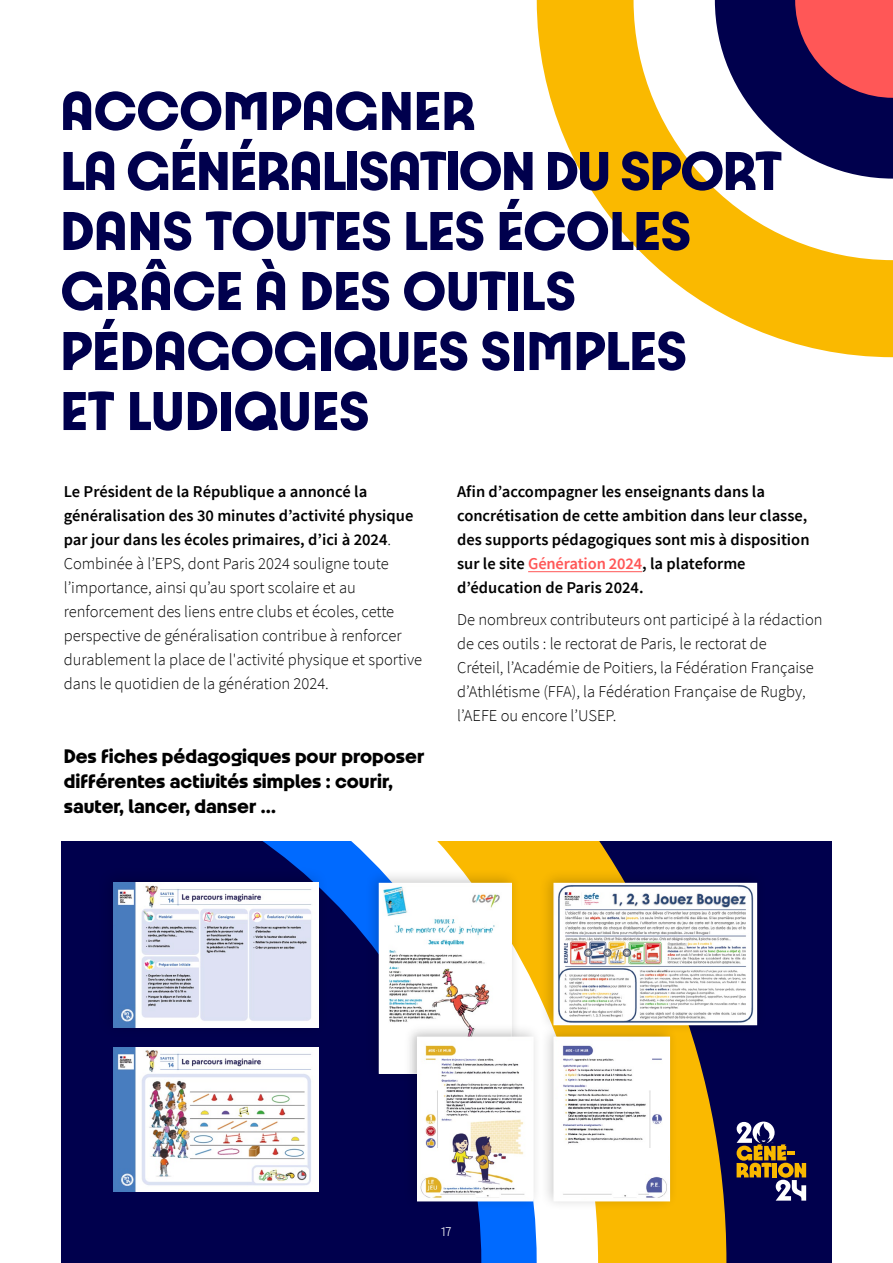
<style>
.page{position:relative;width:893px;height:1263px;background:#fff}
.page>*{position:absolute;margin:0;border:0;box-sizing:border-box;transform-origin:0 0}
.Titre{font:700 58.5px/60px "Paris 2024";color:#00004d}
.Texte_courant{font:700 21px/25.2px "Paris 2024";color:#000}
.Texte_courant-2{font:300 16.5px/24px "Source Sans Pro";color:#000}
.Texte_courant-3{font:600 16.5px/24px "Source Sans Pro";color:#000}
.t1{font:300 13.5px "Paris 2024";color:#fff}
.s1{font-weight:600}
.s2{color:#ff5757}
</style>
<div class="page">
<svg style="left:537px;top:0;width:356px;height:357px;fill:#fab900"></svg>
<svg style="left:633px;top:0;width:260px;height:260px"></svg>
<svg style="left:715px;top:0;width:178px;height:179px"></svg>
<div style="left:62px;top:842px;width:769px;height:421px;background:#00004d"></div>
<svg style="left:598px;top:842px;width:128px;height:421px;fill:#fab900"></svg>
<svg style="left:537px;top:842px;width:61px;height:421px;background:#fde5a1"></svg>
<svg style="left:481px;top:842px;width:56px;height:421px;background:#91a089"></svg>
<svg style="left:113px;top:842px;width:368px;height:402px"></svg>
<hr style="left:528px;top:571px;width:114px;height:1px;background:#ff5757">
<div style="left:539px;top:868px;width:228px;height:167px;background:#000;opacity:.2"></div>
<img style="left:555px;top:885px;width:200px;height:138px">
<div style="left:553px;top:883px;width:204px;height:142px;border:1px solid #fff"></div>
<div style="left:539px;top:1023px;width:140px;height:187px;background:#000;opacity:.2"></div>
<img style="left:555px;top:1038px;width:113px;height:161px">
<div style="left:553px;top:1036px;width:117px;height:165px;border:1px solid #fff"></div>
<div style="left:96px;top:866px;width:234px;height:172px;background:#000;opacity:.2"></div>
<img style="left:114px;top:883px;width:204px;height:144px">
<img style="left:114px;top:1047px;width:204px;height:145px">
<div style="left:365px;top:869px;width:156px;height:214px;background:#000;opacity:.2"></div>
<img style="left:381px;top:885px;width:129px;height:187px">
<div style="left:379px;top:883px;width:133px;height:191px;border:1px solid #fff"></div>
<svg style="left:737px;top:1121px;width:69px;height:79px"></svg>
<div style="left:403px;top:1023px;width:140px;height:187px;background:#000;opacity:.2"></div>
<img style="left:419px;top:1038px;width:113px;height:161px">
<div style="left:417px;top:1036px;width:117px;height:165px;border:1px solid #fff"></div>
<p class="Titre" style="left:61px;top:79px;width:724px">ACCOMPAGNER<br>LA GÉNÉRALISATION DU SPORT<br>DANS TOUTES LES ÉCOLES</p>
<p class="Titre" style="left:61px;top:259px;width:628px">GRÂCE À DES OUTILS<br>PÉDAGOGIQUES SIMPLES<br>ET LUDIQUES</p>
<p class="Texte_courant-2" style="left:64px;top:479px;width:360px"><span class="s1">Le Président de la République a annoncé la généralisation des 30 minutes d’activité physique par jour dans les écoles primaires, d’ici à 2024</span>.<br>Combinée à l’EPS, dont Paris 2024 souligne toute l’importance, ainsi qu’au sport scolaire et au renforcement des liens entre clubs et écoles, cette perspective de généralisation contribue à renforcer durablement la place de l'activité physique et sportive dans le quotidien de la génération 2024.</p>
<p class="Texte_courant" style="left:64px;top:743px;width:362px">Des fiches pédagogiques pour proposer différentes activités simples : courir, sauter, lancer, danser …</p>
<p class="Texte_courant-3" style="left:457px;top:480px;width:354px">Afin d’accompagner les enseignants dans la concrétisation de cette ambition dans leur classe, des supports pédagogiques sont mis à disposition sur le site <span class="s2">Génération 2024</span>, la plateforme d’éducation de Paris 2024.</p>
<p class="Texte_courant-2" style="left:457px;top:608px;width:367px">De nombreux contributeurs ont participé à la rédaction de ces outils : le rectorat de Paris, le rectorat de<br>Créteil, l’Académie de Poitiers, la Fédération Française d’Athlétisme (FFA), la Fédération Française de Rugby, l’AEFE ou encore l’USEP.</p>
<p class="t1" style="left:441px;top:1224px;width:11px">17</p>
</div>
